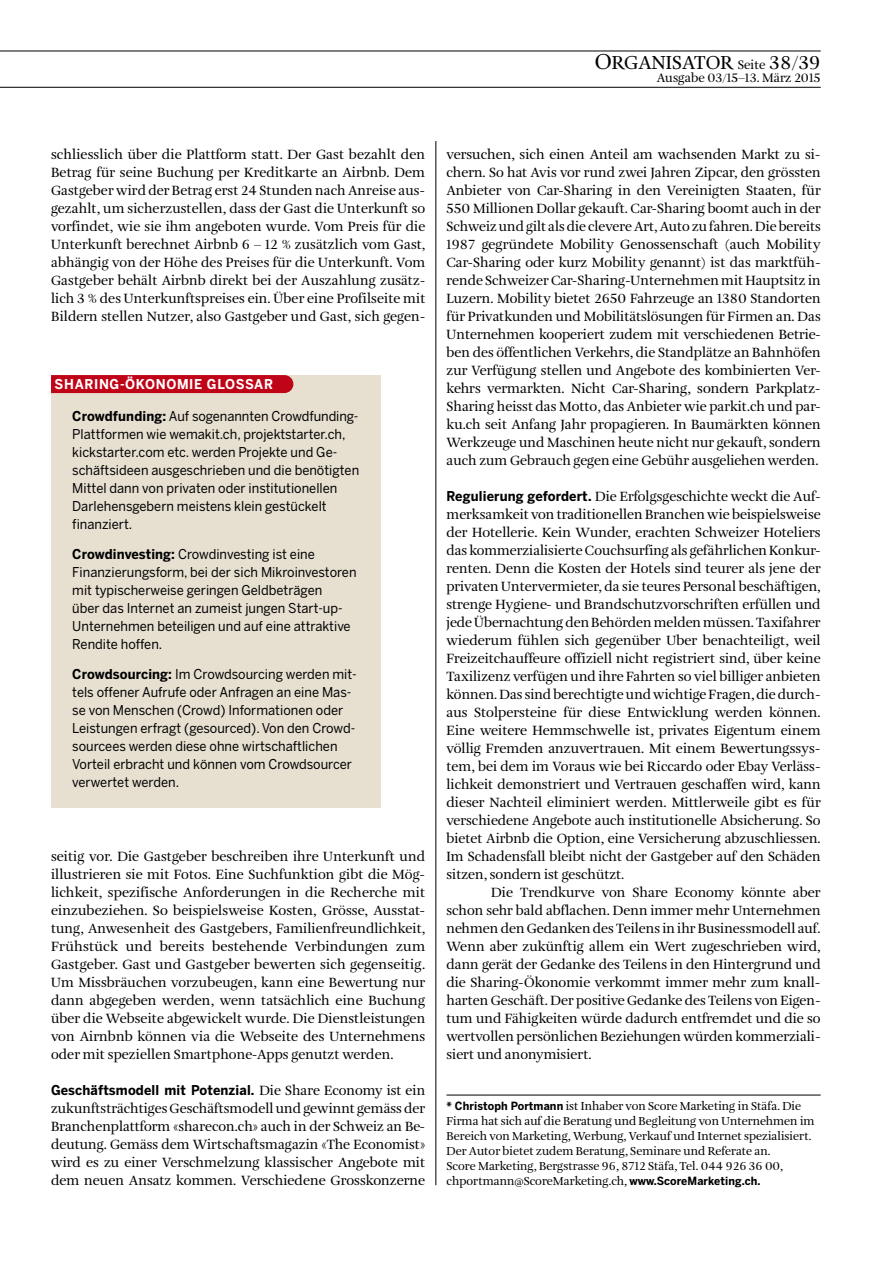
<style>
.page{position:relative;width:893px;height:1263px;background:#fff}
.page>*{position:absolute;margin:0;border:0;box-sizing:border-box;transform-origin:0 0}
.t1{font:19.5px "Amalia Pro";color:#000}
.t2{font:13.8px/18px "Amalia Pro";color:#000;text-align:justify}
.t3{font:13.5px/18px "Benton Sans";color:#000;scale:.95 1}
.t4{font:700 13.5px "Benton Sans";letter-spacing:.01em;color:#000;scale:.95 1}
.t5{font:700 13.5px "Benton Sans";letter-spacing:.05em;color:#fff;scale:.95 1}
.t6{font:12.75px/12.8px "Amalia Pro";color:#000;text-align:right}
.t7{font:12px/15px "Amalia Pro";color:#000}
.s1{font-size:22.5px}
.s2{font-size:19.5px}
.s3{font-weight:700}
.s4{font-family:"Amalia Pro";font-weight:400;font-size:13.8px}
.s5{font-family:"Benton Sans";font-weight:700;font-size:13.5px}
.s6{font-family:"Benton Sans";font-weight:700;font-size:11.25px}
</style>
<div class="page">
<hr style="left:0;top:51px;width:821px;height:1px;background:#000">
<hr style="left:0;top:87px;width:821px;height:1px;background:#000">
<hr style="left:446px;top:1095px;width:375px;height:1px;background:#000">
<div style="left:51px;top:375px;width:330px;height:432px;background:#e7e0d1"></div>
<div style="left:51px;top:375px;width:242px;height:18px;background:#c00418"></div>
<hr style="left:436px;top:141px;width:1px;height:1044px;background:#000">
<h1 class="t1" style="left:595px;top:51px;width:31px"><span class="s1">O</span>rganisator</h1>
<p class="t6" style="left:657px;top:59px;width:165px">Seite <span class="s2">38/39<br></span>Ausgabe 03/15–13. März 2015</p>
<p class="t2" style="left:51px;top:146px;width:376px">schliesslich über die Plattform statt. Der Gast bezahlt den Betrag für seine Buchung per Kreditkarte an Airbnb. Dem Gastgeber wird der Betrag erst 24 Stunden nach Anreise aus&shy;gezahlt, um sicherzustellen, dass der Gast die Unterkunft so vorfindet, wie sie ihm angeboten wurde. Vom Preis für die Unterkunft berechnet Airbnb 6 – 12 % zusätzlich vom Gast, abhängig von der Höhe des Preises für die Unterkunft. Vom Gastgeber behält Airbnb direkt bei der Auszahlung zusätz&shy;lich 3 % des Unterkunftspreises ein. Über eine Profilseite mit Bildern stellen Nutzer, also Gastgeber und Gast, sich gegen-</p>
<p class="t5" style="left:55px;top:376px;width:231px">Sharing-Ökonomie Glossar</p>
<p class="t3" style="left:72px;top:408px;width:304px"><span class="s3">Crowdfunding:</span> Auf sogenannten Crowdfunding-Plattformen wie wemakit.ch, projektstarter.ch, kickstarter.com etc. werden Projekte und Ge&shy;schäftsideen ausgeschrieben und die benötigten Mittel dann von privaten oder institutionellen Darlehensgebern meistens klein gestückelt finanziert.</p>
<p class="t3" style="left:72px;top:545px;width:301px"><span class="s3">Crowdinvesting:</span> Crowdinvesting ist eine Finanzierungsform, bei der sich Mikroinvestoren mit typischerweise geringen Geldbeträgen<br>über das Internet an zumeist jungen Start-up-Unternehmen beteiligen und auf eine attraktive Rendite hoffen.</p>
<p class="t3" style="left:72px;top:665px;width:301px"><span class="s3">Crowdsourcing:</span> Im Crowdsourcing werden mit&shy;tels offener Aufrufe oder Anfragen an eine Mas&shy;se von Menschen (Crowd) Informationen oder Leistungen erfragt (gesourced). Von den Crowd&shy;sourcees werden diese ohne wirtschaftlichen Vorteil erbracht und können vom Crowdsourcer verwertet werden.</p>
<p class="t2" style="left:51px;top:848px;width:376px">seitig vor. Die Gastgeber beschreiben ihre Unterkunft und illustrieren sie mit Fotos. Eine Suchfunktion gibt die Mög&shy;lichkeit, spezifische Anforderungen in die Recherche mit einzubeziehen. So beispielsweise Kosten, Grösse, Ausstat&shy;tung, Anwesenheit des Gastgebers, Familienfreundlichkeit, Frühstück und bereits bestehende Verbindungen zum Gastgeber. Gast und Gastgeber bewerten sich gegenseitig.<br>Um Missbräuchen vorzubeugen, kann eine Bewertung nur dann abgegeben werden, wenn tatsächlich eine Buchung über die Webseite abgewickelt wurde. Die Dienstleistungen von Airnbnb können via die Webseite des Unternehmens oder mit speziellen Smartphone-Apps genutzt werden.</p>
<p class="t4" style="left:51px;top:1082px;width:395px">Geschäftsmodell mit Potenzial. <span class="s4">Die Share Economy ist ein</span></p>
<p class="t2" style="left:51px;top:1100px;width:376px">zukunftsträchtiges Geschäftsmodell und gewinnt gemäss der Branchenplattform «sharecon.ch» auch in der Schweiz an Be&shy;deutung. Gemäss dem Wirtschaftsmagazin «The Economist» wird es zu einer Verschmelzung klassischer Angebote mit dem neuen Ansatz kommen. Verschiedene Grosskonzerne</p>
<p class="t2" style="left:446px;top:146px;width:376px">versuchen, sich einen Anteil am wachsenden Markt zu si&shy;chern. So hat Avis vor rund zwei Jahren Zipcar, den grössten Anbieter von Car-Sharing in den Vereinigten Staaten, für 550 Millionen Dollar gekauft. Car-Sharing boomt auch in der Schweizundgilt alsdie clevereArt,Auto zufahren.Die bereits 1987 gegründete Mobility Genossenschaft (auch Mobility Car-Sharing oder kurz Mobility genannt) ist das marktfüh&shy;rende Schweizer Car-Sharing-Unternehmen mit Hauptsitz in Luzern. Mobility bietet 2650 Fahrzeuge an 1380 Standorten für Privatkunden und Mobilitätslösungen für Firmen an. Das Unternehmen kooperiert zudem mit verschiedenen Betrie&shy;ben des öffentlichen Verkehrs, die Standplätze an Bahnhöfen zur Verfügung stellen und Angebote des kombinierten Ver&shy;kehrs vermarkten. Nicht Car-Sharing, sondern Parkplatz-Sharing heisst das Motto, das Anbieter wie parkit.ch und par&shy;ku.ch seit Anfang Jahr propagieren. In Baumärkten können Werkzeuge und Maschinen heute nicht nur gekauft, sondern auch zum Gebrauch gegen eine Gebühr ausgeliehen werden.</p>
<p class="t2" style="left:446px;top:488px;width:376px"><span class="s5">Regulierung gefordert.</span> Die Erfolgsgeschichte weckt die Auf&shy;merksamkeit von traditionellen Branchen wie beispielsweise der Hotellerie. Kein Wunder, erachten Schweizer Hoteliers das kommerzialisierteCouchsurfing als gefährlichenKonkur&shy;renten. Denn die Kosten der Hotels sind teurer als jene der privaten Untervermieter, da sie teures Personal beschäftigen, strenge Hygiene- und Brandschutzvorschriften erfüllen und jede ÜbernachtungdenBehördenmeldenmüssen. Taxifahrer wiederum fühlen sich gegenüber Uber benachteiligt, weil Freizeitchauffeure offiziell nicht registriert sind, über keine Taxilizenz verfügen und ihre Fahrten so viel billiger anbieten können.Das sindberechtigteund wichtige Fragen,diedurch&shy;aus Stolpersteine für diese Entwicklung werden können.<br>Eine weitere Hemmschwelle ist, privates Eigentum einem völlig Fremden anzuvertrauen. Mit einem Bewertungssys&shy;tem, bei dem im Voraus wie bei Riccardo oder Ebay Verläss&shy;lichkeit demonstriert und Vertrauen geschaffen wird, kann dieser Nachteil eliminiert werden. Mittlerweile gibt es für verschiedene Angebote auch institutionelle Absicherung. So bietet Airbnb die Option, eine Versicherung abzuschliessen.<br>Im Schadensfall bleibt nicht der Gastgeber auf den Schäden sitzen, sondern ist geschützt.</p>
<p class="t2" style="left:446px;top:884px;width:376px;text-indent:45px">Die Trendkurve von Share Economy könnte aber schon sehr bald abflachen. Denn immer mehr Unternehmen nehmen den Gedanken des Teilens in ihr Businessmodell auf.<br>Wenn aber zukünftig allem ein Wert zugeschrieben wird, dann gerät der Gedanke des Teilens in den Hintergrund und die Sharing-Ökonomie verkommt immer mehr zum knall&shy;harten Geschäft. Der positive Gedanke des Teilens von Eigen&shy;tum und Fähigkeiten würde dadurch entfremdet und die so wertvollen persönlichen Beziehungen würden kommerziali&shy;siert und anonymisiert.</p>
<p class="t7" style="left:446px;top:1099px;width:370px"><span class="s6">* Christoph Portmann</span> ist Inhaber von Score Marketing in Stäfa. Die Firma hat sich auf die Beratung und Begleitung von Unternehmen im Bereich von Marketing, Werbung, Verkauf und Internet spezialisiert.<br>Der Autor bietet zudem Beratung, Seminare und Referate an.<br>Score Marketing, Bergstrasse 96, 8712 Stäfa, Tel. 044 926 36 00, chportmann@ScoreMarketing.ch, <span class="s6">www.ScoreM arketing.ch.</span></p>
</div>
